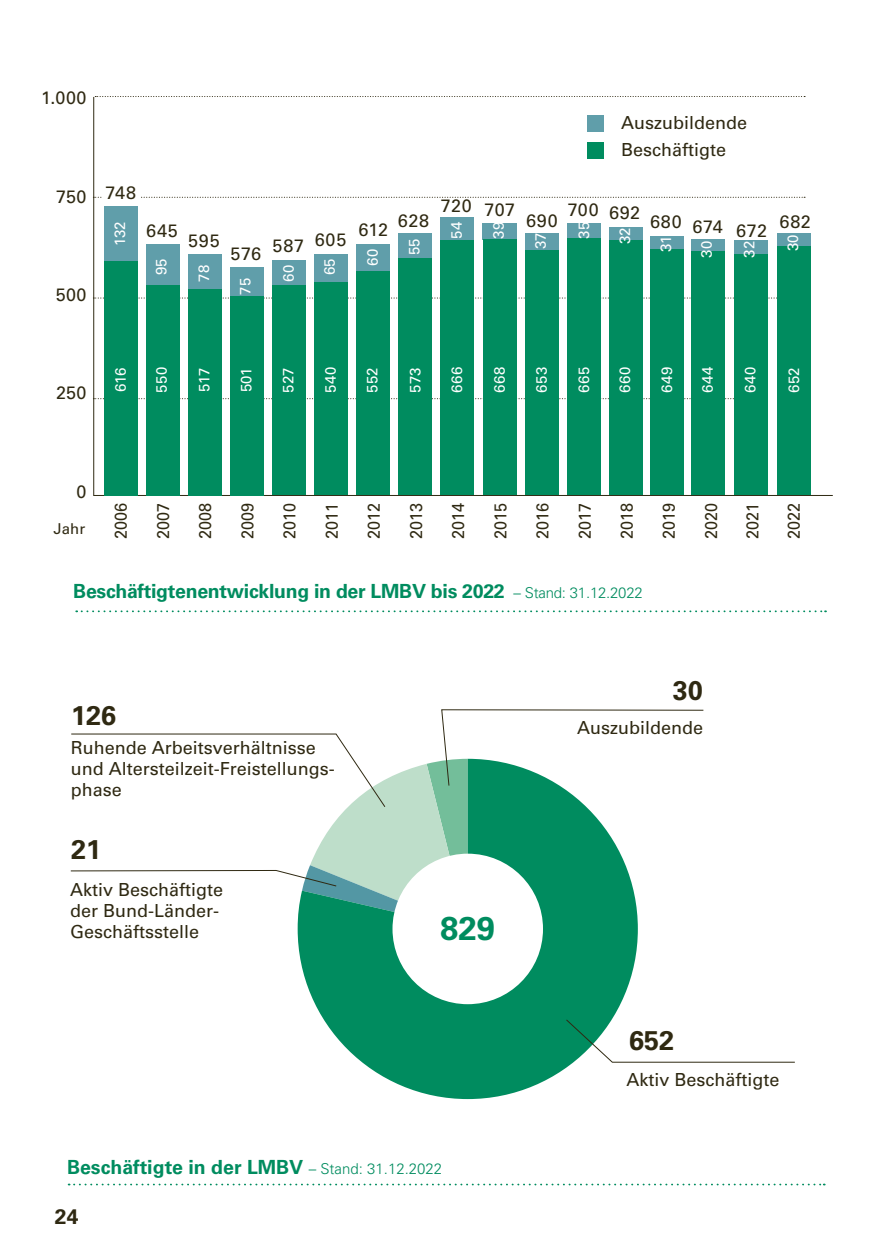
<style>
.page{position:relative;width:893px;height:1259px;background:#fff}
.page>*{position:absolute;margin:0;border:0;box-sizing:border-box;transform-origin:0 0}
.t1{font:700 33px "Univers LT Std";color:#008c5f}
.t2{font:700 27px "Univers LT Std";color:#2f2912}
.t3{font:700 21px "Univers LT Std";color:#2f2912}
.t4{font:700 19.5px "Univers LT Std";letter-spacing:-.015em;color:#008c5f}
.t5{font:18px/21px "Univers LT Std";color:#2f2912}
.t6{font:18px "Univers LT Std";letter-spacing:.04em;color:#2f2912}
.t7{font:17.1px "Univers LT Std";color:#2f2912;scale:.95 1}
.t8{font:15px "Univers LT Std";letter-spacing:.02em;color:#fff}
.t9{font:15px "Univers LT Std";color:#2f2912}
.s1{font-weight:300;font-size:15px}
</style>
<div class="page">
<svg style="left:298px;top:929px;width:340px;height:170px;fill:#008c5f"></svg>
<svg style="left:76px;top:610px;width:750px;height:2px"></svg>
<svg style="left:69px;top:1183px;width:756px;height:2px"></svg>
<svg style="left:565px;top:1018px;width:230px;height:45px"></svg>
<svg style="left:70px;top:709px;width:634px;height:220px"></svg>
<div style="left:392px;top:853px;width:151px;height:151px;background:#fff;border-radius:50%"></div>
<svg style="left:95px;top:96px;width:710px;height:1px"></svg>
<svg style="left:94px;top:197px;width:711px;height:1px"></svg>
<svg style="left:94px;top:297px;width:683px;height:1px"></svg>
<hr style="left:93px;top:97px;width:1px;height:398px;background:#2f2912">
<hr style="left:93px;top:495px;width:740px;height:1px;background:#2f2912">
<svg style="left:93px;top:398px;width:641px;height:1px"></svg>
<div style="left:691px;top:239px;width:34px;height:12px;background:#609eaa"></div>
<div style="left:691px;top:251px;width:34px;height:244px;background:#008c5f"></div>
<div style="left:104px;top:206px;width:34px;height:55px;background:#609eaa"></div>
<div style="left:104px;top:261px;width:34px;height:234px;background:#008c5f"></div>
<div style="left:146px;top:285px;width:34px;height:210px;background:#008c5f"></div>
<div style="left:146px;top:244px;width:34px;height:41px;background:#609eaa"></div>
<div style="left:230px;top:267px;width:34px;height:32px;background:#609eaa"></div>
<div style="left:230px;top:297px;width:34px;height:199px;background:#008c5f"></div>
<div style="left:188px;top:254px;width:34px;height:60px;background:#609eaa"></div>
<div style="left:188px;top:290px;width:34px;height:206px;background:#008c5f"></div>
<div style="left:272px;top:260px;width:34px;height:25px;background:#609eaa"></div>
<div style="left:272px;top:285px;width:34px;height:210px;background:#008c5f"></div>
<div style="left:314px;top:254px;width:34px;height:38px;background:#609eaa"></div>
<div style="left:314px;top:282px;width:34px;height:213px;background:#008c5f"></div>
<div style="left:356px;top:269px;width:34px;height:226px;background:#008c5f"></div>
<div style="left:356px;top:244px;width:34px;height:26px;background:#609eaa"></div>
<div style="left:398px;top:233px;width:34px;height:25px;background:#609eaa"></div>
<div style="left:398px;top:258px;width:34px;height:237px;background:#008c5f"></div>
<div style="left:440px;top:238px;width:34px;height:257px;background:#008c5f"></div>
<div style="left:440px;top:218px;width:34px;height:22px;background:#609eaa"></div>
<div style="left:482px;top:223px;width:34px;height:17px;background:#609eaa"></div>
<div style="left:483px;top:239px;width:34px;height:256px;background:#008c5f"></div>
<div style="left:525px;top:248px;width:33px;height:247px;background:#008c5f"></div>
<div style="left:525px;top:233px;width:33px;height:16px;background:#609eaa"></div>
<div style="left:567px;top:223px;width:34px;height:15px;background:#609eaa"></div>
<div style="left:567px;top:238px;width:34px;height:257px;background:#008c5f"></div>
<div style="left:609px;top:228px;width:34px;height:13px;background:#609eaa"></div>
<div style="left:609px;top:240px;width:34px;height:255px;background:#008c5f"></div>
<div style="left:650px;top:236px;width:34px;height:13px;background:#609eaa"></div>
<div style="left:650px;top:249px;width:34px;height:246px;background:#008c5f"></div>
<div style="left:102px;top:186px;width:38px;height:18px;background:#fff"></div>
<div style="left:734px;top:254px;width:33px;height:241px;background:#008c5f"></div>
<div style="left:734px;top:241px;width:33px;height:13px;background:#609eaa"></div>
<div style="left:777px;top:245px;width:34px;height:250px;background:#008c5f"></div>
<div style="left:777px;top:233px;width:34px;height:13px;background:#609eaa"></div>
<div style="left:587px;top:115px;width:16px;height:16px;background:#609eaa"></div>
<div style="left:587px;top:142px;width:16px;height:16px;background:#008c5f"></div>
<p class="t5" style="left:41px;top:87px;width:47px">1.000</p>
<p class="t5" style="left:56px;top:186px;width:32px">750</p>
<p class="t5" style="left:56px;top:284px;width:32px">500</p>
<p class="t5" style="left:105px;top:183px;width:32px">748</p>
<p class="t8" style="left:111px;top:246px;width:26px;rotate:-90deg">132</p>
<p class="t5" style="left:146px;top:220px;width:33px">645</p>
<p class="t8" style="left:152px;top:275px;width:19px;rotate:-90deg">95</p>
<p class="t5" style="left:188px;top:230px;width:33px">595</p>
<p class="t5" style="left:273px;top:232px;width:75px">587 605</p>
<p class="t5" style="left:231px;top:243px;width:32px">576</p>
<p class="t8" style="left:321px;top:275px;width:19px;rotate:-90deg">65</p>
<p class="t8" style="left:280px;top:282px;width:19px;rotate:-90deg">60</p>
<p class="t8" style="left:195px;top:282px;width:18px;rotate:-90deg">78</p>
<p class="t8" style="left:236px;top:295px;width:18px;rotate:-90deg">75</p>
<p class="t5" style="left:621px;top:110px;width:127px;line-height:27px">Auszubildende<br>Beschäftigte</p>
<p class="t5" style="left:358px;top:219px;width:31px">612</p>
<p class="t8" style="left:364px;top:266px;width:19px;rotate:-90deg">60</p>
<p class="t5" style="left:398px;top:210px;width:33px">628</p>
<p class="t8" style="left:405px;top:255px;width:18px;rotate:-90deg">55</p>
<p class="t5" style="left:441px;top:197px;width:76px">720 707</p>
<p class="t8" style="left:448px;top:239px;width:19px;rotate:-90deg">54</p>
<p class="t8" style="left:489px;top:239px;width:18px;rotate:-90deg">39</p>
<p class="t5" style="left:526px;top:210px;width:33px">690</p>
<p class="t8" style="left:531px;top:249px;width:18px;rotate:-90deg">37</p>
<p class="t5" style="left:568px;top:200px;width:74px">700 692</p>
<p class="t8" style="left:575px;top:239px;width:18px;rotate:-90deg">35</p>
<p class="t8" style="left:616px;top:244px;width:18px;rotate:-90deg">32</p>
<p class="t6" style="left:650px;top:216px;width:119px">680 674 672</p>
<p class="t5" style="left:779px;top:211px;width:33px">682</p>
<p class="t8" style="left:698px;top:258px;width:18px;rotate:-90deg">30</p>
<p class="t8" style="left:740px;top:257px;width:18px;rotate:-90deg">32</p>
<p class="t8" style="left:784px;top:251px;width:18px;rotate:-90deg">30</p>
<p class="t8" style="left:657px;top:252px;width:18px;rotate:-90deg">31</p>
<p class="t5" style="left:56px;top:382px;width:32px">250</p>
<p class="t8" style="left:111px;top:392px;width:26px;rotate:-90deg">616</p>
<p class="t8" style="left:153px;top:393px;width:27px;rotate:-90deg">550</p>
<p class="t8" style="left:195px;top:392px;width:25px;rotate:-90deg">517</p>
<p class="t8" style="left:237px;top:392px;width:27px;rotate:-90deg">501</p>
<p class="t8" style="left:279px;top:392px;width:27px;rotate:-90deg">527</p>
<p class="t8" style="left:321px;top:393px;width:27px;rotate:-90deg">540</p>
<p class="t8" style="left:363px;top:392px;width:27px;rotate:-90deg">552</p>
<p class="t8" style="left:406px;top:392px;width:27px;rotate:-90deg">573</p>
<p class="t8" style="left:448px;top:393px;width:27px;rotate:-90deg">666</p>
<p class="t8" style="left:491px;top:393px;width:27px;rotate:-90deg">668</p>
<p class="t8" style="left:533px;top:393px;width:27px;rotate:-90deg">653</p>
<p class="t8" style="left:575px;top:393px;width:27px;rotate:-90deg">665</p>
<p class="t8" style="left:616px;top:393px;width:27px;rotate:-90deg">660</p>
<p class="t8" style="left:658px;top:393px;width:28px;rotate:-90deg">649</p>
<p class="t8" style="left:698px;top:393px;width:28px;rotate:-90deg">644</p>
<p class="t8" style="left:741px;top:393px;width:27px;rotate:-90deg">640</p>
<p class="t8" style="left:785px;top:393px;width:27px;rotate:-90deg">652</p>
<p class="t5" style="left:77px;top:481px;width:12px">0</p>
<p class="t9" style="left:54px;top:520px;width:33px">Jahr</p>
<p class="t7" style="left:111px;top:539px;width:40px;rotate:-90deg">2006</p>
<p class="t7" style="left:153px;top:539px;width:40px;rotate:-90deg">2007</p>
<p class="t7" style="left:195px;top:539px;width:40px;rotate:-90deg">2008</p>
<p class="t7" style="left:237px;top:539px;width:40px;rotate:-90deg">2009</p>
<p class="t7" style="left:279px;top:539px;width:40px;rotate:-90deg">2010</p>
<p class="t7" style="left:322px;top:539px;width:40px;rotate:-90deg">2011</p>
<p class="t7" style="left:364px;top:539px;width:40px;rotate:-90deg">2012</p>
<p class="t7" style="left:406px;top:539px;width:40px;rotate:-90deg">2013</p>
<p class="t7" style="left:448px;top:539px;width:40px;rotate:-90deg">2014</p>
<p class="t7" style="left:490px;top:539px;width:40px;rotate:-90deg">2015</p>
<p class="t7" style="left:532px;top:539px;width:40px;rotate:-90deg">2016</p>
<p class="t7" style="left:574px;top:539px;width:40px;rotate:-90deg">2017</p>
<p class="t7" style="left:617px;top:539px;width:40px;rotate:-90deg">2018</p>
<p class="t7" style="left:659px;top:539px;width:40px;rotate:-90deg">2019</p>
<p class="t7" style="left:701px;top:539px;width:40px;rotate:-90deg">2020</p>
<p class="t7" style="left:742px;top:539px;width:40px;rotate:-90deg">2021</p>
<p class="t7" style="left:784px;top:539px;width:40px;rotate:-90deg">2022</p>
<p class="t4" style="left:73px;top:580px;width:571px">Beschäftigtenentwicklung in der LMBV bis 2022 <span class="s1">– Stand: 31.12.2022</span></p>
<h2 class="t2" style="left:71px;top:699px;width:47px">126</h2>
<p class="t5" style="left:71px;top:737px;width:266px">Ruhende Arbeitsverhältnisse und Altersteilzeit-Freistellungs&shy;phase</p>
<h2 class="t2" style="left:71px;top:834px;width:32px">21</h2>
<p class="t5" style="left:70px;top:879px;width:155px">Aktiv Beschäftigte der Bund-Länder-<br>Geschäftsstelle</p>
<h1 class="t1" style="left:440px;top:909px;width:56px">829</h1>
<p class="t4" style="left:67px;top:1155px;width:377px">Beschäftigte in der LMBV <span class="s1">– Stand: 31.12.2022</span></p>
<p class="t3" style="left:55px;top:1204px;width:25px">24</p>
<h2 class="t2" style="left:673px;top:675px;width:32px">30</h2>
<p class="t5" style="left:577px;top:717px;width:127px">Auszubildende</p>
<h2 class="t2" style="left:629px;top:1024px;width:47px">652</h2>
<p class="t5" style="left:626px;top:1069px;width:155px">Aktiv Beschäftigte</p>
</div>
